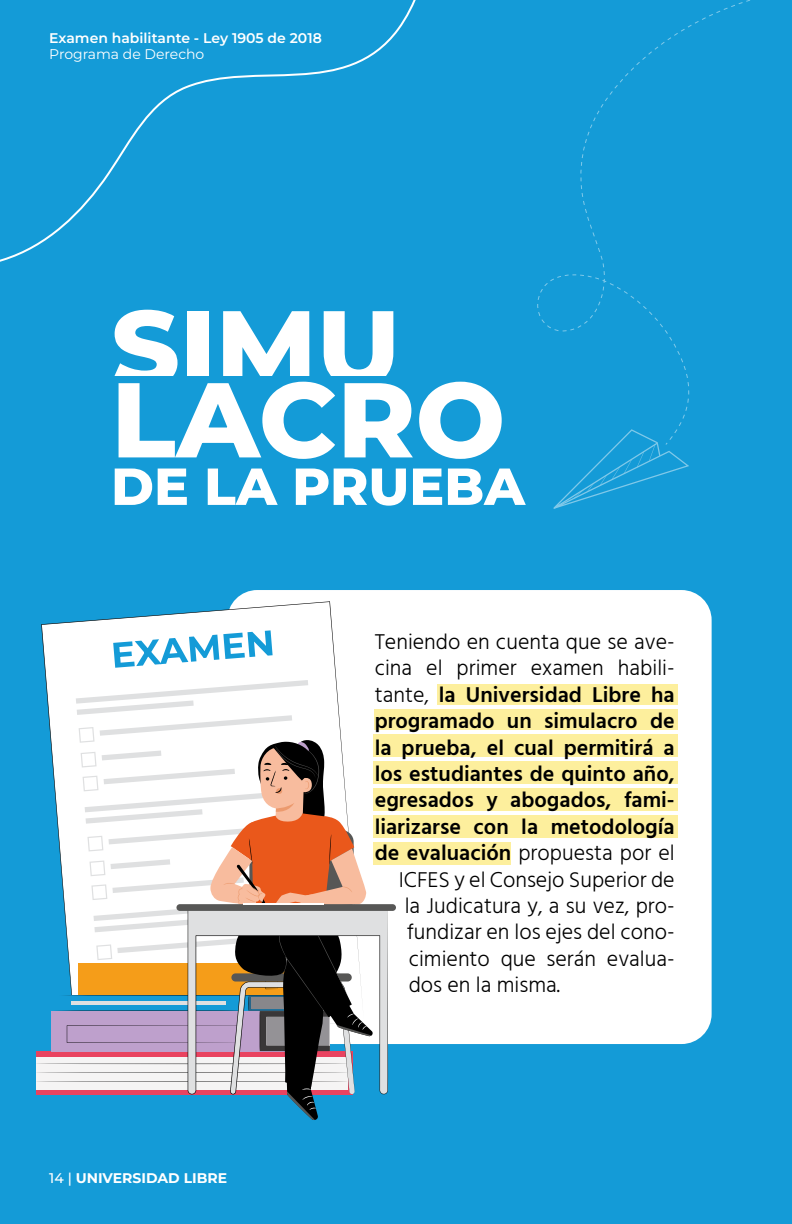
<style>
.page{position:relative;width:792px;height:1224px;background:#149bd7}
.page>*{position:absolute;margin:0;border:0;box-sizing:border-box;transform-origin:0 0}
.t1{font:100 106px "Montserrat";color:#fff}
.t2{font:100 52px "Montserrat";color:#fff}
.t3{font:300 22px "Hind Guntur";color:#000}
.t4{font:600 22px "Hind Guntur";color:#000}
.t5{font:100 14px/16px "Montserrat";color:#fff}
.s1{font-weight:300}
.s2{font-weight:600}
</style>
<div class="page">
<div style="left:227px;top:590px;width:485px;height:454px;background:#fff;border-radius:30px"></div>
<svg style="left:0;top:0;width:416px;height:262px"></svg>
<svg style="left:41px;top:601px;width:296px;height:79px;fill:#fff"></svg>
<svg style="left:113px;top:630px;width:160px;height:38px"></svg>
<svg style="left:36px;top:680px;width:352px;height:440px"></svg>
<div style="left:176px;top:904px;width:220px;height:7px;background:#575756;border-radius:3px"></div>
<hr style="left:243px;top:903px;width:80px;height:2px;background:#fff">
<svg style="left:553px;top:446px;width:136px;height:63px"></svg>
<svg style="left:537px;top:0;width:213px;height:446px"></svg>
<div style="left:437px;top:684px;width:241px;height:21px;background:#fdef9d"></div>
<div style="left:375px;top:709px;width:303px;height:21px;background:#fdef9d"></div>
<div style="left:374px;top:734px;width:304px;height:23px;background:#fdef9d"></div>
<div style="left:374px;top:761px;width:304px;height:22px;background:#fdef9d"></div>
<div style="left:374px;top:788px;width:304px;height:22px;background:#fdef9d"></div>
<div style="left:374px;top:815px;width:304px;height:22px;background:#fdef9d"></div>
<div style="left:374px;top:842px;width:137px;height:22px;background:#fdef9d"></div>
<p class="t5" style="left:49px;top:30px;width:274px">Examen habilitante - Ley 1905 de 2018<br>Programa de Derecho</p>
<h1 class="t1" style="left:111px;top:277px;width:291px">SIMU</h1>
<h1 class="t1" style="left:111px;top:349px;width:396px">LACRO</h1>
<h2 class="t2" style="left:111px;top:452px;width:416px">DE LA PRUEBA</h2>
<p class="t5" style="left:49px;top:1169px;width:179px">14 | UNIVERSIDAD LIBRE</p>
<p class="t3" style="left:375px;top:629px;width:301px">Teniendo en cuenta que se ave-</p>
<p class="t3" style="left:375px;top:655px;width:302px">cina el primer examen habili-</p>
<p class="t4" style="left:375px;top:681px;width:302px"><span class="s1">tante,</span> la Universidad Libre ha</p>
<p class="t4" style="left:375px;top:708px;width:302px">programado un simulacro de</p>
<p class="t4" style="left:375px;top:734px;width:302px">la prueba, el cual permitirá a</p>
<p class="t4" style="left:375px;top:761px;width:302px">los estudiantes de quinto año,</p>
<p class="t4" style="left:375px;top:787px;width:302px">egresados y abogados, fami-</p>
<p class="t4" style="left:375px;top:813px;width:302px">liarizarse con la metodología</p>
<p class="t3" style="left:375px;top:840px;width:302px"><span class="s2">de evaluación</span> propuesta por el</p>
<p class="t3" style="left:399px;top:866px;width:277px">ICFES y el Consejo Superior de</p>
<p class="t3" style="left:405px;top:893px;width:272px">la Judicatura y, a su vez, pro-</p>
<p class="t3" style="left:407px;top:919px;width:270px">fundizar en los ejes del cono-</p>
<p class="t3" style="left:409px;top:945px;width:268px">cimiento que serán evalua-</p>
<p class="t3" style="left:409px;top:972px;width:153px">dos en la misma.</p>
</div>
